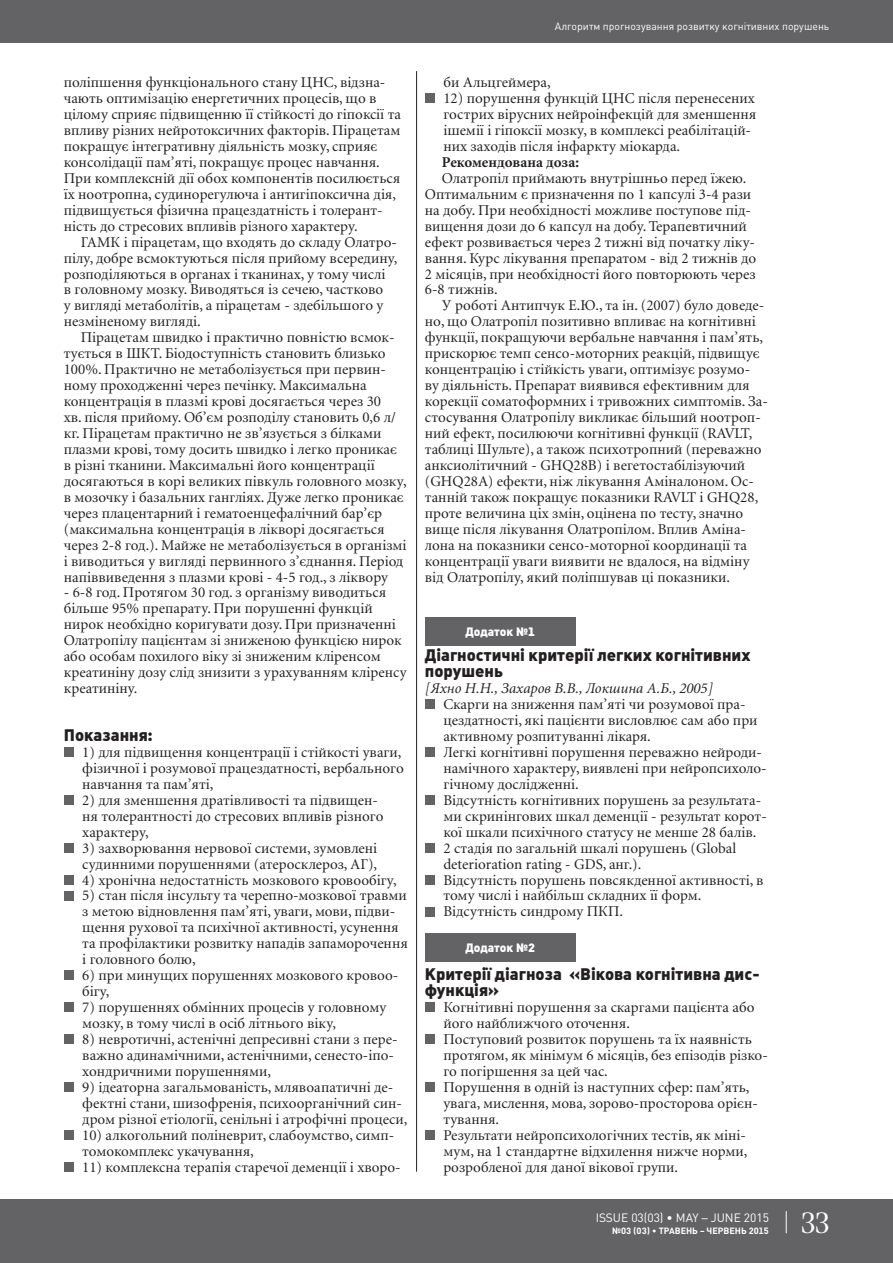
<style>
.page{position:relative;width:893px;height:1263px;background:#fff}
.page>*{position:absolute;margin:0;border:0;box-sizing:border-box;transform-origin:0 0}
.t1{font:30px "Simeiz";color:#fff}
.t2{font:900 16.5px/15.9px "Plumb";color:#231f20}
.t3{font:15px/15.9px "Minion Cyr";color:#231f20}
.t4{font:italic 15px "Minion Cyr";color:#231f20}
.t5{font:700 15px "Minion Cyr";letter-spacing:-.005em;color:#231f20}
.t6{font:12px "Plumb";color:#fff}
.t7{font:900 12px "Plumb";color:#fff}
.t8{font:10.5px "Plumb";color:#fff}
.t9{font:700 9px "Plumb";color:#fff}
</style>
<div class="page">
<div style="left:0;top:1199px;width:893px;height:64px;background:#636366"></div>
<div style="left:0;top:0;width:893px;height:43px;background:#636366"></div>
<svg style="left:786px;top:1211px;width:1px;height:22px"></svg>
<div style="left:64px;top:747px;width:9px;height:10px;background:#636366"></div>
<div style="left:64px;top:795px;width:9px;height:10px;background:#636366"></div>
<div style="left:64px;top:843px;width:9px;height:10px;background:#636366"></div>
<div style="left:64px;top:875px;width:9px;height:9px;background:#636366"></div>
<div style="left:64px;top:891px;width:9px;height:9px;background:#636366"></div>
<div style="left:64px;top:971px;width:9px;height:9px;background:#636366"></div>
<div style="left:64px;top:1002px;width:9px;height:10px;background:#636366"></div>
<div style="left:64px;top:1034px;width:9px;height:10px;background:#636366"></div>
<div style="left:64px;top:1082px;width:9px;height:10px;background:#636366"></div>
<div style="left:64px;top:1130px;width:9px;height:10px;background:#636366"></div>
<div style="left:64px;top:1162px;width:9px;height:9px;background:#636366"></div>
<div style="left:425px;top:94px;width:9px;height:9px;background:#636366"></div>
<div style="left:425px;top:699px;width:9px;height:10px;background:#636366"></div>
<div style="left:425px;top:747px;width:9px;height:10px;background:#636366"></div>
<div style="left:425px;top:795px;width:9px;height:10px;background:#636366"></div>
<div style="left:425px;top:843px;width:9px;height:10px;background:#636366"></div>
<div style="left:425px;top:875px;width:9px;height:9px;background:#636366"></div>
<div style="left:425px;top:907px;width:9px;height:9px;background:#636366"></div>
<div style="left:425px;top:1002px;width:9px;height:10px;background:#636366"></div>
<div style="left:425px;top:1034px;width:9px;height:10px;background:#636366"></div>
<div style="left:425px;top:1082px;width:9px;height:10px;background:#636366"></div>
<div style="left:425px;top:1130px;width:9px;height:10px;background:#636366"></div>
<hr style="left:416px;top:71px;width:1px;height:1101px;background:#231f20">
<div style="left:425px;top:617px;width:150px;height:28px;background:#636366"></div>
<div style="left:425px;top:933px;width:150px;height:28px;background:#636366"></div>
<p class="t8" style="left:555px;top:20px;width:276px">Алгоритм прогнозування розвитку когнітивних порушень</p>
<p class="t3" style="left:64px;top:74px;width:339px">поліпшення функціонального стану ЦНС, відзна&shy;чають оптимізацію енергетичних процесів, що в цілому сприяє підвищенню її стійкості до гіпоксії та впливу різних нейротоксичних факторів. Пірацетам покращує інтегративну діяльність мозку, сприяє консолідації пам’яті, покращує процес навчання.<br>При комплексній дії обох компонентів посилюється їх ноотропна, судинорегулюча і антигіпоксична дія, підвищується фізична працездатність і толерант&shy;ність до стресових впливів різного характеру.</p>
<p class="t3" style="left:64px;top:234px;width:335px;text-indent:17px">ГАМК і пірацетам, що входять до складу Олатро&shy;пілу, добре всмоктуються після прийому всередину, розподіляються в органах і тканинах, у тому числі<br>в головному мозку. Виводяться із сечею, частково<br>у вигляді метаболітів, а пірацетам - здебільшого у незміненому вигляді.</p>
<p class="t3" style="left:64px;top:329px;width:344px;text-indent:17px">Пірацетам швидко і практично повністю всмок&shy;тується в ШКТ. Біодоступність становить близько 100%. Практично не метаболізується при первин&shy;ному проходженні через печінку. Максимальна концентрація в плазмі крові досягається через 30<br>хв. після прийому. Об’єм розподілу становить 0,6 л/ кг. Пірацетам практично не зв’язується з білками плазми крові, тому досить швидко і легко проникає в різні тканини. Максимальні його концентрації досягаються в корі великих півкуль головного мозку, в мозочку і базальних гангліях. Дуже легко проникає через плацентарний і гематоенцефалічний бар’єр (максимальна концентрація в лікворі досягається через 2-8 год.). Майже не метаболізується в організмі і виводиться у вигляді первинного з’єднання. Період напіввиведення з плазми крові - 4-5 год., з ліквору</p>
<p class="t3" style="left:64px;top:584px;width:344px">- 6-8 год. Протягом 30 год. з організму виводиться більше 95% препарату. При порушенні функцій нирок необхідно коригувати дозу. При призначенні Олатропілу пацієнтам зі зниженою функцією нирок або особам похилого віку зі зниженим кліренсом креатиніну дозу слід знизити з урахуванням кліренсу креатиніну.</p>
<p class="t2" style="left:64px;top:726px;width:90px">Показання:</p>
<p class="t3" style="left:82px;top:744px;width:323px">1) для підвищення концентрації і стійкості уваги, фізичної і розумової працездатності, вербального навчання та пам’яті,</p>
<p class="t3" style="left:82px;top:792px;width:303px">2) для зменшення дратівливості та підвищен&shy;ня толерантності до стресових впливів різного характеру,</p>
<p class="t3" style="left:82px;top:840px;width:296px">3) захворювання нервової системи, зумовлені судинними порушеннями (атеросклероз, АГ),</p>
<p class="t3" style="left:82px;top:871px;width:316px">4) хронічна недостатність мозкового кровообігу,</p>
<p class="t3" style="left:82px;top:887px;width:327px">5) стан після інсульту та черепно-мозкової травми з метою відновлення пам’яті, уваги, мови, підви&shy;щення рухової та психічної активності, усунення та профілактики розвитку нападів запаморочення і головного болю,</p>
<p class="t3" style="left:82px;top:967px;width:318px">6) при минущих порушеннях мозкового кровоо&shy;бігу,</p>
<p class="t3" style="left:82px;top:999px;width:306px">7) порушеннях обмінних процесів у головному мозку, в тому числі в осіб літнього віку,</p>
<p class="t3" style="left:82px;top:1031px;width:317px">8) невротичні, астенічні депресивні стани з пере&shy;важно адинамічними, астенічними, сенесто-іпо&shy;хондричними порушеннями,</p>
<p class="t3" style="left:82px;top:1079px;width:327px">9) ідеаторна загальмованість, млявоапатичні де&shy;фектні стани, шизофренія, психоорганічний син&shy;дром різної етіології, сенільні і атрофічні процеси,</p>
<p class="t3" style="left:82px;top:1127px;width:314px">10) алкогольний поліневрит, слабоумство, симп&shy;томокомплекс укачування,</p>
<p class="t3" style="left:82px;top:1158px;width:320px">11) комплексна терапія старечої деменції і хворо-</p>
<p class="t3" style="left:443px;top:74px;width:109px">би Альцгеймера,</p>
<p class="t3" style="left:443px;top:90px;width:315px">12) порушення функцій ЦНС після перенесених гострих вірусних нейроінфекцій для зменшення ішемії і гіпоксії мозку, в комплексі реабілітацій&shy;них заходів після інфаркту міокарда.</p>
<p class="t5" style="left:442px;top:153px;width:139px">Рекомендована доза:</p>
<p class="t3" style="left:425px;top:170px;width:333px;text-indent:17px">Олатропіл приймають внутрішньо перед їжею.<br>Оптимальним є призначення по 1 капсулі 3-4 рази на добу. При необхідності можливе поступове під&shy;вищення дози до 6 капсул на добу. Терапевтичний ефект розвивається через 2 тижні від початку ліку&shy;вання. Курс лікування препаратом - від 2 тижнів до 2 місяців, при необхідності його повторюють через 6-8 тижнів.</p>
<p class="t3" style="left:425px;top:297px;width:344px;text-indent:17px">У роботі Антипчук Е.Ю., та ін. (2007) було доведе&shy;но, що Олатропіл позитивно впливає на когнітивні функції, покращуючи вербальне навчання і пам’ять, прискорює темп сенсо-моторних реакцій, підвищує концентрацію і стійкість уваги, оптимізує розумо-<br>ву діяльність. Препарат виявився ефективним для корекції соматоформних і тривожних симптомів. За&shy;стосування Олатропілу викликає більший ноотроп&shy;ний ефект, посилюючи когнітивні функції (RAVLT, таблиці Шульте), а також психотропний (переважно анксиолітичний - GHQ28B) і вегетостабілізуючий (GHQ28A) ефекти, ніж лікування Аміналоном. Ос&shy;танній також покращує показники RAVLT і GHQ28, проте величина ціх змін, оцінена по тесту, значно вище після лікування Олатропілом. Вплив Аміна&shy;лона на показники сенсо-моторної координації та концентрації уваги виявити не вдалося, на відміну від Олатропілу, який поліпшував ці показники.</p>
<p class="t7" style="left:465px;top:624px;width:71px">Додаток №1</p>
<p class="t2" style="left:425px;top:647px;width:327px">Діагностичні критерії легких когнітивних порушень</p>
<p class="t4" style="left:425px;top:679px;width:290px">[Яхно Н.Н., Захаров В.В., Локшина А.Б., 2005]</p>
<p class="t3" style="left:443px;top:696px;width:325px">Скарги на зниження пам’яті чи розумової пра&shy;цездатності, які пацієнти висловлює сам або при активному розпитуванні лікаря.<br>Легкі когнітивні порушення переважно нейроди&shy;намічного характеру, виявлені при нейропсихоло&shy;гічному дослідженні.<br>Відсутність когнітивних порушень за результата&shy;ми скринінгових шкал деменції - результат корот&shy;кої шкали психічного статусу не менше 28 балів.<br>2 стадія по загальній шкалі порушень (Global deterioration rating - GDS, анг.).<br>Відсутність порушень повсякденної активності, в тому числі і найбільш складних її форм.<br>Відсутність синдрому ПКП.</p>
<p class="t7" style="left:465px;top:940px;width:71px">Додаток №2</p>
<p class="t2" style="left:425px;top:966px;width:336px">Критерії діагноза «Вікова когнітивна дис&shy;функція»</p>
<p class="t3" style="left:443px;top:999px;width:326px">Когнітивні порушення за скаргами пацієнта або його найближчого оточення.<br>Поступовий розвиток порушень та їх наявність протягом, як мінімум 6 місяців, без епізодів різко&shy;го погіршення за цей час.<br>Порушення в одній із наступних сфер: пам’ять, увага, мислення, мова, зорово-просторова орієн&shy;тування.<br>Результати нейропсихологічних тестів, як міні&shy;мум, на 1 стандартне відхилення нижче норми, розробленої для даної вікової групи.</p>
<p class="t6" style="left:596px;top:1210px;width:175px">ISSUE 03(03) • MAY – JUNE 2015</p>
<p class="t9" style="left:612px;top:1225px;width:158px">№03 (03) • ТРАВЕНЬ – ЧЕРВЕНЬ 2015</p>
<h1 class="t1" style="left:801px;top:1208px;width:30px">33</h1>
</div>
